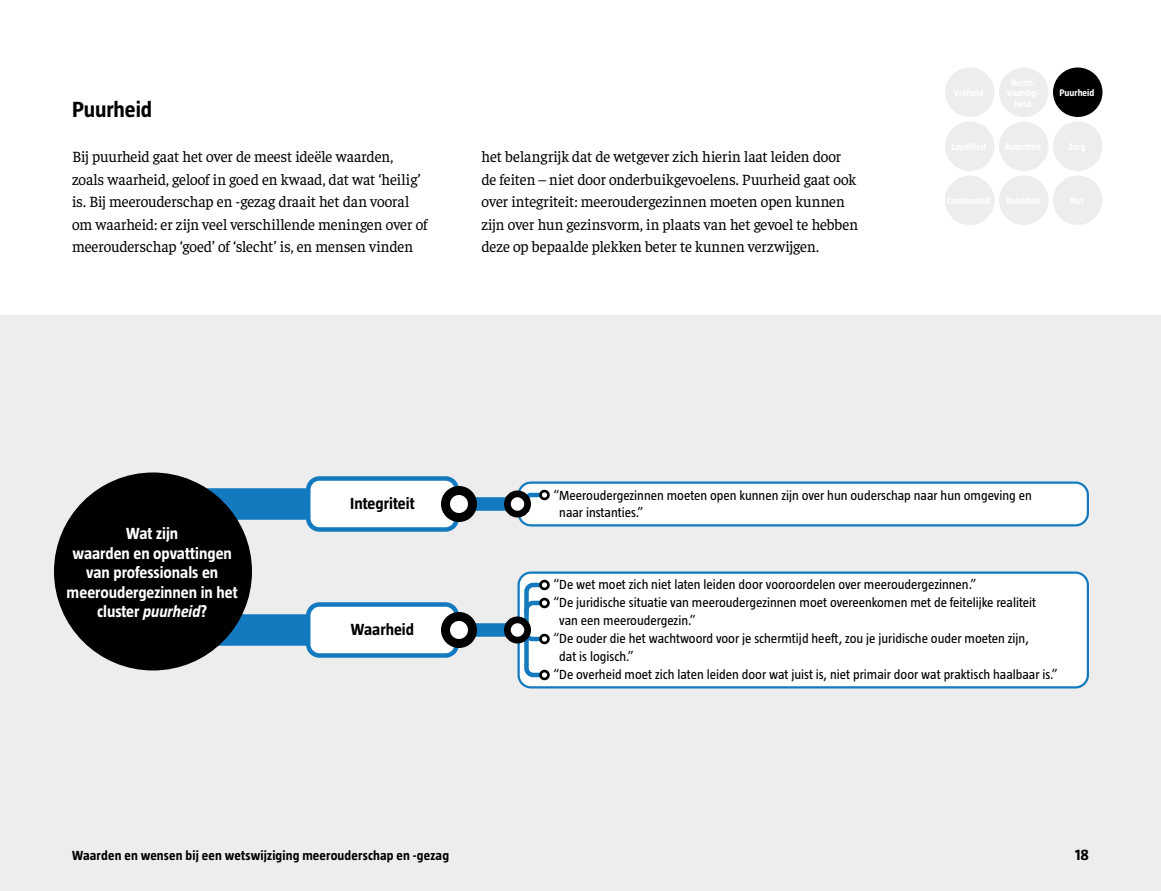
<style>
.page{position:relative;width:1161px;height:891px;background:#fff}
.page>*{position:absolute;margin:0;border:0;box-sizing:border-box;transform-origin:0 0}
.t1{font:700 22.5px "Taz";letter-spacing:-.005em;color:#000}
.t2{font:700 16.5px/19.5px "Taz";color:#fff;text-align:center}
.t3{font:700 16.5px "Taz";color:#000}
.t4{font:15.75px/22.5px "Faustina";letter-spacing:-.01em;color:#000}
.t5{font:700 15.75px "Taz";color:#000}
.t6{font:13.5px/18px "Taz";color:#000}
.t7{font:700 13.5px "Taz";letter-spacing:.01em;color:#000}
.t8{font:700 9.75px "Taz";color:#fff}
.s1{font-style:italic}
</style>
<div class="page">
<div style="left:999px;top:122px;width:49px;height:49px;background:#ededed;border-radius:50%"></div>
<div style="left:1053px;top:122px;width:49px;height:49px;background:#ededed;border-radius:50%"></div>
<div style="left:1053px;top:176px;width:49px;height:49px;background:#ededed;border-radius:50%"></div>
<div style="left:999px;top:176px;width:49px;height:49px;background:#ededed;border-radius:50%"></div>
<div style="left:945px;top:176px;width:49px;height:49px;background:#ededed;border-radius:50%"></div>
<div style="left:945px;top:122px;width:49px;height:49px;background:#ededed;border-radius:50%"></div>
<div style="left:1053px;top:68px;width:49px;height:49px;background:#000;border-radius:50%"></div>
<div style="left:999px;top:68px;width:49px;height:49px;background:#ededed;border-radius:50%"></div>
<div style="left:945px;top:68px;width:49px;height:49px;background:#ededed;border-radius:50%"></div>
<div style="left:0;top:315px;width:1161px;height:576px;background:#ededed"></div>
<div style="left:459px;top:497px;width:59px;height:14px;background:#137abf"></div>
<svg style="left:193px;top:481px;width:119px;height:181px"></svg>
<div style="left:459px;top:623px;width:59px;height:14px;background:#137abf"></div>
<div style="left:519px;top:483px;width:569px;height:42px;background:#fff;border-radius:12px"></div>
<div style="left:518px;top:482px;width:571px;height:44px;border:2px solid #137abf;border-radius:12px"></div>
<div style="left:308px;top:479px;width:149px;height:51px;background:#fff;border-radius:11px"></div>
<div style="left:306px;top:476px;width:153px;height:56px;border:4px solid #137abf;border-radius:11px"></div>
<div style="left:519px;top:573px;width:569px;height:114px;background:#fff;border-radius:12px"></div>
<div style="left:518px;top:572px;width:571px;height:116px;border:2px solid #137abf;border-radius:12px"></div>
<div style="left:308px;top:605px;width:149px;height:51px;background:#fff;border-radius:11px"></div>
<div style="left:306px;top:602px;width:153px;height:56px;border:4px solid #137abf;border-radius:11px"></div>
<svg style="left:525px;top:490px;width:20px;height:22px"></svg>
<svg style="left:522px;top:580px;width:23px;height:99px"></svg>
<svg style="left:446px;top:490px;width:26px;height:28px"></svg>
<div style="left:441px;top:486px;width:36px;height:36px;border:9px solid #000;border-radius:50%"></div>
<div style="left:507px;top:494px;width:21px;height:20px;background:#fff;border-radius:50%"></div>
<div style="left:504px;top:490px;width:27px;height:27px;border:7px solid #000;border-radius:50%"></div>
<div style="left:507px;top:620px;width:21px;height:20px;background:#fff;border-radius:50%"></div>
<div style="left:504px;top:616px;width:27px;height:27px;border:7px solid #000;border-radius:50%"></div>
<div style="left:541px;top:491px;width:7px;height:8px;background:#fff;border-radius:50%"></div>
<div style="left:539px;top:490px;width:11px;height:10px;border:3px solid #000;border-radius:50%"></div>
<div style="left:541px;top:599px;width:7px;height:8px;background:#fff;border-radius:50%"></div>
<div style="left:539px;top:598px;width:11px;height:10px;border:3px solid #000;border-radius:50%"></div>
<div style="left:541px;top:635px;width:7px;height:8px;background:#fff;border-radius:50%"></div>
<div style="left:539px;top:634px;width:11px;height:10px;border:3px solid #000;border-radius:50%"></div>
<div style="left:541px;top:581px;width:7px;height:8px;background:#fff;border-radius:50%"></div>
<div style="left:539px;top:580px;width:11px;height:10px;border:3px solid #000;border-radius:50%"></div>
<div style="left:541px;top:671px;width:7px;height:8px;background:#fff;border-radius:50%"></div>
<div style="left:539px;top:670px;width:11px;height:10px;border:3px solid #000;border-radius:50%"></div>
<svg style="left:446px;top:616px;width:26px;height:28px"></svg>
<div style="left:441px;top:612px;width:36px;height:36px;border:9px solid #000;border-radius:50%"></div>
<div style="left:54px;top:472px;width:198px;height:198px;background:#000;border-radius:50%"></div>
<h1 class="t1" style="left:72px;top:97px;width:82px">Puurheid</h1>
<p class="t4" style="left:72px;top:144px;width:357px">Bij puurheid gaat het over de meest ideële waarden, zoals waarheid, geloof in goed en kwaad, dat wat ‘heilig’ is. Bij meerouderschap en -gezag draait het dan vooral om waarheid: er zijn veel verschillende meningen over of meerouderschap ‘goed’ of ‘slecht’ is, en mensen vinden</p>
<p class="t4" style="left:482px;top:144px;width:378px">het belangrijk dat de wetgever zich hierin laat leiden door de feiten – niet door onderbuikgevoelens. Puurheid gaat ook over integriteit: meeroudergezinnen moeten open kunnen zijn over hun gezinsvorm, in plaats van het gevoel te hebben deze op bepaalde plekken beter te kunnen verzwijgen.</p>
<p class="t8" style="left:1060px;top:87px;width:36px">Puurheid</p>
<p class="t3" style="left:350px;top:494px;width:66px">Integriteit</p>
<p class="t6" style="left:559px;top:486px;width:474px;text-indent:-6px">“ Meeroudergezinnen moeten open kunnen zijn over hun ouderschap naar hun omgeving en naar instanties.”</p>
<p class="t2" style="left:67px;top:524px;width:173px">Wat zijn<br>waarden en opvattingen van professionals en meeroudergezinnen in het cluster <span class="s1">puurheid</span>?</p>
<p class="t3" style="left:351px;top:620px;width:65px">Waarheid</p>
<p class="t6" style="left:554px;top:576px;width:424px">“De wet moet zich niet laten leiden door vooroordelen over meeroudergezinnen.”</p>
<p class="t6" style="left:554px;top:594px;width:484px">“ De juridische situatie van meeroudergezinnen moet overeenkomen met de feitelijke realiteit</p>
<p class="t6" style="left:559px;top:612px;width:138px">van een meeroudergezin.”</p>
<p class="t6" style="left:554px;top:630px;width:477px">“ De ouder die het wachtwoord voor je schermtijd heeft, zou je juridische ouder moeten zijn,</p>
<p class="t6" style="left:559px;top:648px;width:76px">dat is logisch.”</p>
<p class="t6" style="left:554px;top:666px;width:506px">“De overheid moet zich laten leiden door wat juist is, niet primair door wat praktisch haalbaar is.”</p>
<p class="t7" style="left:72px;top:847px;width:379px">Waarden en wensen bij een wetswijziging meerouderschap en -gezag</p>
<p class="t5" style="left:1075px;top:845px;width:15px">18</p>
</div>
